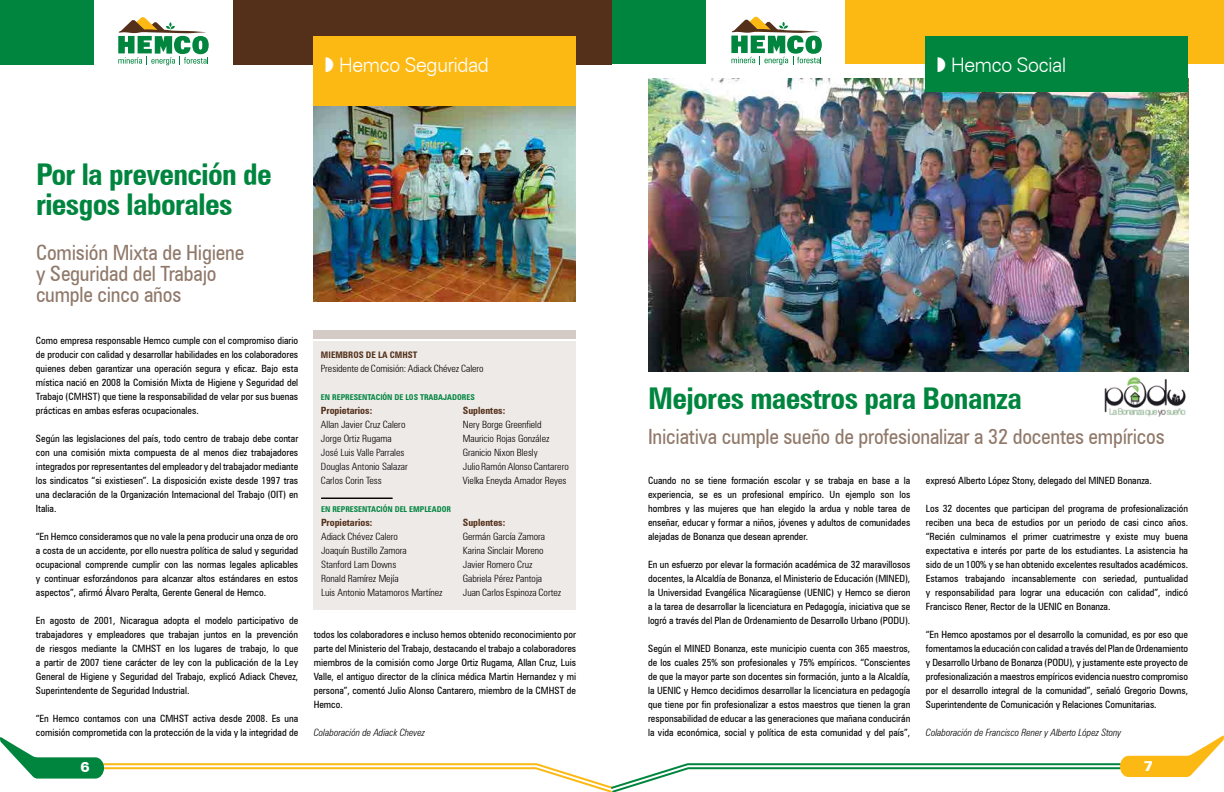
<style>
.page{position:relative;width:1224px;height:792px;background:#fff}
.page>*{position:absolute;margin:0;border:0;box-sizing:border-box;transform-origin:0 0}
.t1{font:700 condensed 30px/30px "Zurich BT";letter-spacing:-.02em;color:#00853f}
.t2{font:condensed 21px/21px "Zurich BT";letter-spacing:-.01em;color:#90796a}
.t3{font:300 20px "Zurich BT";letter-spacing:-.04em;color:#fff}
.t4{font:900 14px "Zurich BT";color:#fff}
.t5{font:condensed 10px/14px "Zurich BT";color:#000;text-align:justify}
.t6{font:300 condensed 10px/14px "Zurich BT";color:#000}
.t7{font:italic 300 condensed 10px "Zurich BT";color:#000}
.t8{font:700 condensed 10px "Zurich BT";color:#54301a}
.t9{font:700 condensed 9px "Zurich BT";color:#54301a}
.t10{font:700 condensed 8px "Zurich BT";color:#00853f}
.s1{font-family:"Monotype Sorts";font-weight:400}
</style>
<div class="page">
<svg style="left:0;top:735px;width:1224px;height:57px"></svg>
<div style="left:0;top:0;width:94px;height:64px;background:#00853f"></div>
<div style="left:612px;top:0;width:94px;height:64px;background:#00853f"></div>
<div style="left:233px;top:0;width:379px;height:64px;background:#54301a"></div>
<div style="left:845px;top:0;width:379px;height:64px;background:#fdb913"></div>
<svg style="left:118px;top:17px;width:91px;height:48px"></svg>
<svg style="left:731px;top:16px;width:91px;height:49px"></svg>
<div style="left:314px;top:341px;width:262px;height:269px;background:#eeeae8"></div>
<div style="left:314px;top:36px;width:262px;height:70px;background:#fdb913"></div>
<img style="left:648px;top:78px;width:540px;height:294px">
<div style="left:926px;top:36px;width:262px;height:56px;background:#00853f"></div>
<img style="left:314px;top:106px;width:262px;height:196px">
<hr style="left:321px;top:498px;width:72px;height:1px;background:#000">
<div style="left:314px;top:330px;width:262px;height:9px;background:#d4cbc6"></div>
<img style="left:1104px;top:377px;width:82px;height:40px">
<h3 class="t3" style="left:325px;top:52px;width:166px"><span class="s1">Z</span> Hemco Seguridad</h3>
<h1 class="t1" style="left:36px;top:159px;width:237px">Por la prevención de riesgos laborales</h1>
<h2 class="t2" style="left:36px;top:242px;width:210px">Comisión Mixta de Higiene y Seguridad del Trabajo cumple cinco años</h2>
<p class="t5" style="left:36px;top:333px;width:264px">Como empresa responsable Hemco cumple con el compromiso diario de producir con calidad y desarrollar habilidades en los colaboradores quienes deben garantizar una operación segura y eficaz. Bajo esta mística nació en 2008 la Comisión Mixta de Higiene y Seguridad del Trabajo (CMHST) que tiene la responsabilidad de velar por sus buenas prácticas en ambas esferas ocupacionales.</p>
<p class="t5" style="left:36px;top:431px;width:264px">Según las legislaciones del país, todo centro de trabajo debe contar con una comisión mixta compuesta de al menos diez trabajadores integrados por representantes del empleador y del trabajador mediante los sindicatos “si existiesen”. La disposición existe desde 1997 tras una declaración de la Organización Internacional del Trabajo (OIT) en Italia.</p>
<p class="t5" style="left:36px;top:529px;width:264px">“En Hemco consideramos que no vale la pena producir una onza de oro a costa de un accidente, por ello nuestra política de salud y seguridad ocupacional comprende cumplir con las normas legales aplicables y continuar esforzándonos para alcanzar altos estándares en estos aspectos”, afirmó Álvaro Peralta, Gerente General de Hemco.</p>
<p class="t5" style="left:36px;top:613px;width:264px">En agosto de 2001, Nicaragua adopta el modelo participativo de trabajadores y empleadores que trabajan juntos en la prevención de riesgos mediante la CMHST en los lugares de trabajo, lo que a partir de 2007 tiene carácter de ley con la publicación de la Ley General de Higiene y Seguridad del Trabajo, explicó Adiack Chevez, Superintendente de Seguridad Industrial.</p>
<p class="t5" style="left:36px;top:711px;width:264px">“En Hemco contamos con una CMHST activa desde 2008. Es una comisión comprometida con la protección de la vida y la integridad de</p>
<p class="t9" style="left:321px;top:349px;width:22px">Miembr</p>
<p class="t9" style="left:353px;top:349px;width:65px">os de la CMHST</p>
<p class="t6" style="left:321px;top:361px;width:164px">Presidente de Comisión: Adiack Chévez Calero</p>
<p class="t10" style="left:321px;top:392px;width:154px">En representación de los trabajadores</p>
<p class="t8" style="left:321px;top:404px;width:53px">Propietarios:</p>
<p class="t6" style="left:321px;top:417px;width:88px">Allan Javier Cruz Calero<br>Jorge Ortiz Rugama<br>José Luis Valle Parrales<br>Douglas Antonio Salazar<br>Carlos Corin Tess</p>
<p class="t8" style="left:463px;top:404px;width:44px">Suplentes:</p>
<p class="t6" style="left:463px;top:417px;width:107px">Nery Borge Greenfield<br>Mauricio Rojas González<br>Granicio Nixon Blesly<br>Julio Ramón Alonso Cantarero<br>Vielka Eneyda Amador Reyes</p>
<p class="t10" style="left:321px;top:504px;width:130px">En representación del empleador</p>
<p class="t8" style="left:321px;top:516px;width:53px">Propietarios:</p>
<p class="t6" style="left:321px;top:529px;width:123px">Adiack Chévez Calero<br>Joaquín Bustillo Zamora<br>Stanford Lam Downs<br>Ronald Ramírez Mejía<br>Luis Antonio Matamoros Martínez</p>
<p class="t8" style="left:463px;top:516px;width:44px">Suplentes:</p>
<p class="t6" style="left:463px;top:529px;width:100px">Germán García Zamora<br>Karina Sinclair Moreno<br>Javier Romero Cruz<br>Gabriela Pérez Pantoja<br>Juan Carlos Espinoza Cortez</p>
<p class="t5" style="left:314px;top:627px;width:264px">todos los colaboradores e incluso hemos obtenido reconocimiento por parte del Ministerio del Trabajo, destacando el trabajo a colaboradores miembros de la comisión como Jorge Ortiz Rugama, Allan Cruz, Luis Valle, el antiguo director de la clínica médica Martin Hernandez y mi persona”, comentó Julio Alonso Cantarero, miembro de la CMHST de Hemco.</p>
<p class="t7" style="left:314px;top:726px;width:113px">Colaboración de Adiack Chevez</p>
<h3 class="t3" style="left:937px;top:52px;width:131px"><span class="s1">Z</span> Hemco Social</h3>
<h1 class="t1" style="left:648px;top:383px;width:376px">Mejores maestros para Bonanza</h1>
<h2 class="t2" style="left:648px;top:426px;width:518px">Iniciativa cumple sueño de profesionalizar a 32 docentes empíricos</h2>
<p class="t5" style="left:648px;top:473px;width:264px">Cuando no se tiene formación escolar y se trabaja en base a la experiencia, se es un profesional empírico. Un ejemplo son los hombres y las mujeres que han elegido la ardua y noble tarea de enseñar, educar y formar a niños, jóvenes y adultos de comunidades alejadas de Bonanza que desean aprender.</p>
<p class="t5" style="left:648px;top:557px;width:264px">En un esfuerzo por elevar la formación académica de 32 maravillosos docentes, la Alcaldía de Bonanza, el Ministerio de Educación (MINED), la Universidad Evangélica Nicaragüense (UENIC) y Hemco se dieron a la tarea de desarrollar la licenciatura en Pedagogía, iniciativa que se logró a través del Plan de Ordenamiento de Desarrollo Urbano (PODU).</p>
<p class="t5" style="left:648px;top:641px;width:264px">Según el MINED Bonanza, este municipio cuenta con 365 maestros, de los cuales 25% son profesionales y 75% empíricos. “Conscientes de que la mayor parte son docentes sin formación, junto a la Alcaldía, la UENIC y Hemco decidimos desarrollar la licenciatura en pedagogía que tiene por fin profesionalizar a estos maestros que tienen la gran responsabilidad de educar a las generaciones que mañana conducirán la vida económica, social y política de esta comunidad y del país”,</p>
<p class="t5" style="left:926px;top:473px;width:227px">expresó Alberto López Stony, delegado del MINED Bonanza.</p>
<p class="t5" style="left:926px;top:501px;width:264px">Los 32 docentes que participan del programa de profesionalización reciben una beca de estudios por un periodo de casi cinco años. “Recién culminamos el primer cuatrimestre y existe muy buena expectativa e interés por parte de los estudiantes. La asistencia ha sido de un 100% y se han obtenido excelentes resultados académicos.<br>Estamos trabajando incansablemente con seriedad, puntualidad y responsabilidad para lograr una educación con calidad”, indicó Francisco Rener, Rector de la UENIC en Bonanza.</p>
<p class="t5" style="left:926px;top:627px;width:264px">“En Hemco apostamos por el desarrollo la comunidad, es por eso que fomentamos la educación con calidad a través del Plan de Ordenamiento y Desarrollo Urbano de Bonanza (PODU), y justamente este proyecto de profesionalización a maestros empíricos evidencia nuestro compromiso por el desarrollo integral de la comunidad”, señaló Gregorio Downs, Superintendente de Comunicación y Relaciones Comunitarias.</p>
<p class="t7" style="left:926px;top:726px;width:197px">Colaboración de Francisco Rener y Alberto López Stony</p>
<h3 class="t4" style="left:81px;top:759px;width:11px">6</h3>
<h3 class="t4" style="left:1144px;top:757px;width:11px">7</h3>
</div>
